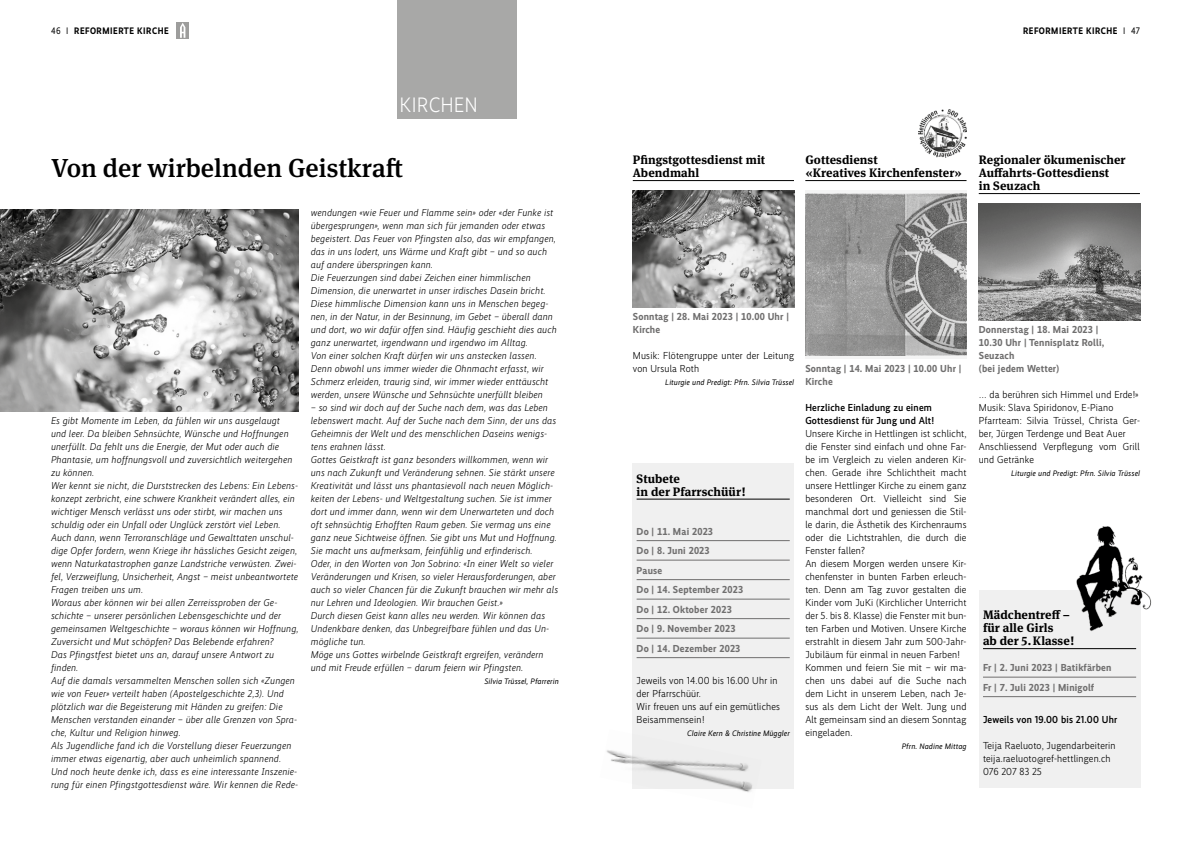
<style>
.page{position:relative;width:1191px;height:842px;background:#fff}
.page>*{position:absolute;margin:0;border:0;box-sizing:border-box;transform-origin:0 0}
.t1{font:500 26px "Meta Serif Pro";color:#000}
.t2{font:300 21px "Realist Narrow";letter-spacing:.035em;color:#fff;scale:.93 1}
.t3{font:700 12.2px/13px "Meta Serif Pro";letter-spacing:.005em;color:#000}
.t4{font:300 10.2px/13px "Realist Narrow";letter-spacing:.02em;color:#000}
.t5{font:700 10.2px/19.5px "Realist Narrow";letter-spacing:.02em;color:#706f6f}
.t6{font:500 10.2px/13px "Realist Narrow";letter-spacing:.02em;color:#000}
.t7{font:italic 300 10px/13px "Realist Narrow";letter-spacing:.03em;color:#000}
.t8{font:700 9.5px "Realist Narrow";letter-spacing:.06em;color:#000;scale:.93 1}
.t9{font:italic 8px "Realist Narrow";letter-spacing:.03em;color:#000}
.s1{font-weight:400}
</style>
<div class="page">
<div style="left:397px;top:0;width:119px;height:119px;background:#a8a8a7"></div>
<img style="left:0;top:210px;width:299px;height:201px">
<div style="left:176px;top:22px;width:13px;height:17px;background:#9d9d9c"></div>
<svg style="left:180px;top:23px;width:5px;height:15px"></svg>
<hr style="left:633px;top:180px;width:161px;height:1px;background:#000">
<img style="left:633px;top:190px;width:161px;height:117px">
<div style="left:632px;top:463px;width:162px;height:325px;background:#f0f0f0"></div>
<hr style="left:636px;top:499px;width:153px;height:1px;background:#000">
<hr style="left:636px;top:540px;width:153px;height:1px;background:#706f6f">
<hr style="left:636px;top:560px;width:153px;height:1px;background:#706f6f">
<hr style="left:636px;top:579px;width:153px;height:1px;background:#706f6f">
<hr style="left:636px;top:599px;width:153px;height:1px;background:#706f6f">
<hr style="left:636px;top:618px;width:153px;height:1px;background:#706f6f">
<hr style="left:636px;top:638px;width:153px;height:1px;background:#706f6f">
<hr style="left:636px;top:657px;width:153px;height:1px;background:#706f6f">
<hr style="left:805px;top:180px;width:161px;height:1px;background:#000">
<div style="left:805px;top:190px;width:162px;height:169px;background:linear-gradient(to right,#f4f4f4,#f4f4f4)"></div>
<img style="left:805px;top:194px;width:162px;height:161px">
<img style="left:918px;top:109px;width:49px;height:49px">
<hr style="left:978px;top:193px;width:162px;height:1px;background:#000">
<img style="left:978px;top:203px;width:162px;height:117px">
<div style="left:978px;top:591px;width:162px;height:197px;background:#f0f0f0"></div>
<hr style="left:983px;top:648px;width:153px;height:1px;background:#000">
<hr style="left:983px;top:677px;width:153px;height:1px;background:#706f6f">
<hr style="left:983px;top:696px;width:153px;height:1px;background:#706f6f">
<img style="left:1075px;top:526px;width:76px;height:111px">
<img style="left:606px;top:750px;width:155px;height:42px">
<p class="t8" style="left:51px;top:25px;width:128px"><span class="s1">46 I</span> REFORMIERTE KIRCHE</p>
<p class="t8" style="left:1023px;top:25px;width:127px">REFORMIERTE KIRCHE <span class="s1">I 47</span></p>
<h2 class="t2" style="left:400px;top:93px;width:85px">KIRCHEN</h2>
<h1 class="t1" style="left:51px;top:148px;width:354px">Von der wirbelnden Geistkraft</h1>
<p class="t7" style="left:51px;top:414px;width:249px">Es gibt Momente im Leben, da fühlen wir uns ausgelaugt<br>und leer. Da bleiben Sehnsüchte, Wünsche und Hoffnungen unerfüllt. Da fehlt uns die Energie, der Mut oder auch die Phantasie, um hoffnungsvoll und zuversichtlich weitergehen zu können.<br>Wer kennt sie nicht, die Durststrecken des Lebens: Ein Lebens&shy;konzept zerbricht, eine schwere Krankheit verändert alles, ein wichtiger Mensch verlässt uns oder stirbt, wir machen uns schuldig oder ein Unfall oder Unglück zerstört viel Leben.<br>Auch dann, wenn Terroranschläge und Gewalttaten unschul&shy;dige Opfer fordern, wenn Kriege ihr hässliches Gesicht zeigen, wenn Naturkatastrophen ganze Landstriche verwüsten. Zwei&shy;fel, Verzweiflung, Unsicherheit, Angst – meist unbeantwortete Fragen treiben uns um.<br>Woraus aber können wir bei allen Zerreissproben der Ge&shy;schichte – unserer persönlichen Lebensgeschichte und der gemeinsamen Weltgeschichte – woraus können wir Hoffnung, Zuversicht und Mut schöpfen? Das Belebende erfahren?<br>Das Pfingstfest bietet uns an, darauf unsere Antwort zu finden.<br>Auf die damals versammelten Menschen sollen sich «Zungen wie von Feuer» verteilt haben (Apostelgeschichte 2,3). Und plötzlich war die Begeisterung mit Händen zu greifen: Die Menschen verstanden einander – über alle Grenzen von Spra&shy;che, Kultur und Religion hinweg.<br>Als Jugendliche fand ich die Vorstellung dieser Feuerzungen immer etwas eigenartig, aber auch unheimlich spannend.<br>Und noch heute denke ich, dass es eine interessante Inszenie&shy;rung für einen Pfingstgottesdienst wäre. Wir kennen die Rede-</p>
<p class="t7" style="left:311px;top:206px;width:247px">wendungen «wie Feuer und Flamme sein» oder «der Funke ist übergesprungen», wenn man sich für jemanden oder etwas begeistert. Das Feuer von Pfingsten also, das wir empfangen, das in uns lodert, uns Wärme und Kraft gibt – und so auch auf andere überspringen kann.<br>Die Feuerzungen sind dabei Zeichen einer himmlischen Dimension, die unerwartet in unser irdisches Dasein bricht.<br>Diese himmlische Dimension kann uns in Menschen begeg&shy;nen, in der Natur, in der Besinnung, im Gebet – überall dann und dort, wo wir dafür offen sind. Häufig geschieht dies auch ganz unerwartet, irgendwann und irgendwo im Alltag.<br>Von einer solchen Kraft dürfen wir uns anstecken lassen.<br>Denn obwohl uns immer wieder die Ohnmacht erfasst, wir Schmerz erleiden, traurig sind, wir immer wieder enttäuscht werden, unsere Wünsche und Sehnsüchte unerfüllt bleiben</p>
<p class="t7" style="left:311px;top:401px;width:249px">– so sind wir doch auf der Suche nach dem, was das Leben lebenswert macht. Auf der Suche nach dem Sinn, der uns das Geheimnis der Welt und des menschlichen Daseins wenigs&shy;tens erahnen lässt.<br>Gottes Geistkraft ist ganz besonders willkommen, wenn wir uns nach Zukunft und Veränderung sehnen. Sie stärkt unsere Kreativität und lässt uns phantasievoll nach neuen Möglich&shy;keiten der Lebens- und Weltgestaltung suchen. Sie ist immer dort und immer dann, wenn wir dem Unerwarteten und doch oft sehnsüchtig Erhofften Raum geben. Sie vermag uns eine ganz neue Sichtweise öffnen. Sie gibt uns Mut und Hoffnung.<br>Sie macht uns aufmerksam, feinfühlig und erfinderisch.<br>Oder, in den Worten von Jon Sobrino: «In einer Welt so vieler Veränderungen und Krisen, so vieler Herausforderungen, aber auch so vieler Chancen für die Zukunft brauchen wir mehr als nur Lehren und Ideologien. Wir brauchen Geist.»<br>Durch diesen Geist kann alles neu werden. Wir können das Undenkbare denken, das Unbegreifbare fühlen und das Un&shy;mögliche tun.<br>Möge uns Gottes wirbelnde Geistkraft ergreifen, verändern und mit Freude erfüllen – darum feiern wir Pfingsten.</p>
<p class="t9" style="left:484px;top:677px;width:76px">Silvia Trüssel, Pfarrerin</p>
<p class="t3" style="left:633px;top:152px;width:134px">Pfingstgottesdienst mit<br>Abendmahl</p>
<p class="t3" style="left:805px;top:152px;width:158px">Gottesdienst<br>«Kreatives Kirchenfenster»</p>
<p class="t3" style="left:978px;top:152px;width:148px">Regionaler ökumenischer<br>Auffahrts-Gottesdienst<br>in Seuzach</p>
<p class="t5" style="left:633px;top:310px;width:158px;line-height:13px">Sonntag | 28. Mai 2023 | 10.00 Uhr |<br>Kirche</p>
<p class="t4" style="left:633px;top:349px;width:163px">Musik: Flötengruppe unter der Leitung von Ursula Roth</p>
<p class="t9" style="left:665px;top:378px;width:130px">Liturgie und Predigt: Pfrn. Silvia Trüssel</p>
<p class="t3" style="left:636px;top:471px;width:111px">Stubete<br>in der Pfarrschüür!</p>
<p class="t5" style="left:636px;top:521px;width:108px">Do | 11. Mai 2023<br>Do | 8. Juni 2023<br>Pause<br>Do | 14. September 2023<br>Do | 12. Oktober 2023<br>Do | 9. November 2023<br>Do | 14. Dezember 2023</p>
<p class="t4" style="left:636px;top:674px;width:145px">Jeweils von 14.00 bis 16.00 Uhr in der Pfarrschüür.<br>Wir freuen uns auf ein gemütliches<br>Beisammensein!</p>
<p class="t9" style="left:687px;top:729px;width:104px">Claire Kern &amp; Christine Müggler</p>
<p class="t5" style="left:805px;top:362px;width:158px;line-height:13px">Sonntag | 14. Mai 2023 | 10.00 Uhr |<br>Kirche</p>
<p class="t6" style="left:805px;top:401px;width:130px">Herzliche Einladung zu einem<br>Gottesdienst für Jung und Alt!</p>
<p class="t4" style="left:805px;top:427px;width:163px">Unsere Kirche in Hettlingen ist schlicht, die Fenster sind einfach und ohne Far&shy;be im Vergleich zu vielen anderen Kir&shy;chen. Gerade ihre Schlichtheit macht unsere Hettlinger Kirche zu einem ganz besonderen Ort. Vielleicht sind Sie manchmal dort und geniessen die Stil&shy;le darin, die Ästhetik des Kirchenraums oder die Lichtstrahlen, die durch die Fenster fallen?<br>An diesem Morgen werden unsere Kir&shy;chenfenster in bunten Farben erleuch&shy;ten. Denn am Tag zuvor gestalten die Kinder vom JuKi (Kirchlicher Unterricht der 5. bis 8. Klasse) die Fenster mit bun&shy;ten Farben und Motiven. Unsere Kirche erstrahlt in diesem Jahr zum 500-Jahr-Jubiläum für einmal in neuen Farben!<br>Kommen und feiern Sie mit – wir ma&shy;chen uns dabei auf die Suche nach dem Licht in unserem Leben, nach Je&shy;sus als dem Licht der Welt. Jung und Alt gemeinsam sind an diesem Sonntag eingeladen.</p>
<p class="t9" style="left:901px;top:742px;width:66px">Pfrn. Nadine Mittag</p>
<p class="t5" style="left:978px;top:323px;width:127px;line-height:13px">Donnerstag | 18. Mai 2023 |<br>10.30 Uhr | Tennisplatz Rolli,<br>Seuzach<br>(bei jedem Wetter)</p>
<p class="t4" style="left:978px;top:388px;width:163px">… da berühren sich Himmel und Erde!»<br>Musik: Slava Spiridonov, E-Piano<br>Pfarrteam: Silvia Trüssel, Christa Ger&shy;ber, Jürgen Terdenge und Beat Auer<br>Anschliessend Verpflegung vom Grill und Getränke</p>
<p class="t9" style="left:1011px;top:469px;width:130px">Liturgie und Predigt: Pfrn. Silvia Trüssel</p>
<p class="t3" style="left:983px;top:607px;width:93px">Mädchentreff – für alle Girls<br>ab der 5. Klasse!</p>
<p class="t5" style="left:983px;top:658px;width:130px">Fr | 2. Juni 2023 | Batikfärben<br>Fr | 7. Juli 2023 | Minigolf</p>
<p class="t6" style="left:983px;top:713px;width:136px">Jeweils von 19.00 bis 21.00 Uhr</p>
<p class="t4" style="left:983px;top:739px;width:134px">Teija Raeluoto, Jugendarbeiterin teija.raeluoto@ref-hettlingen.ch<br>076 207 83 25</p>
</div>
